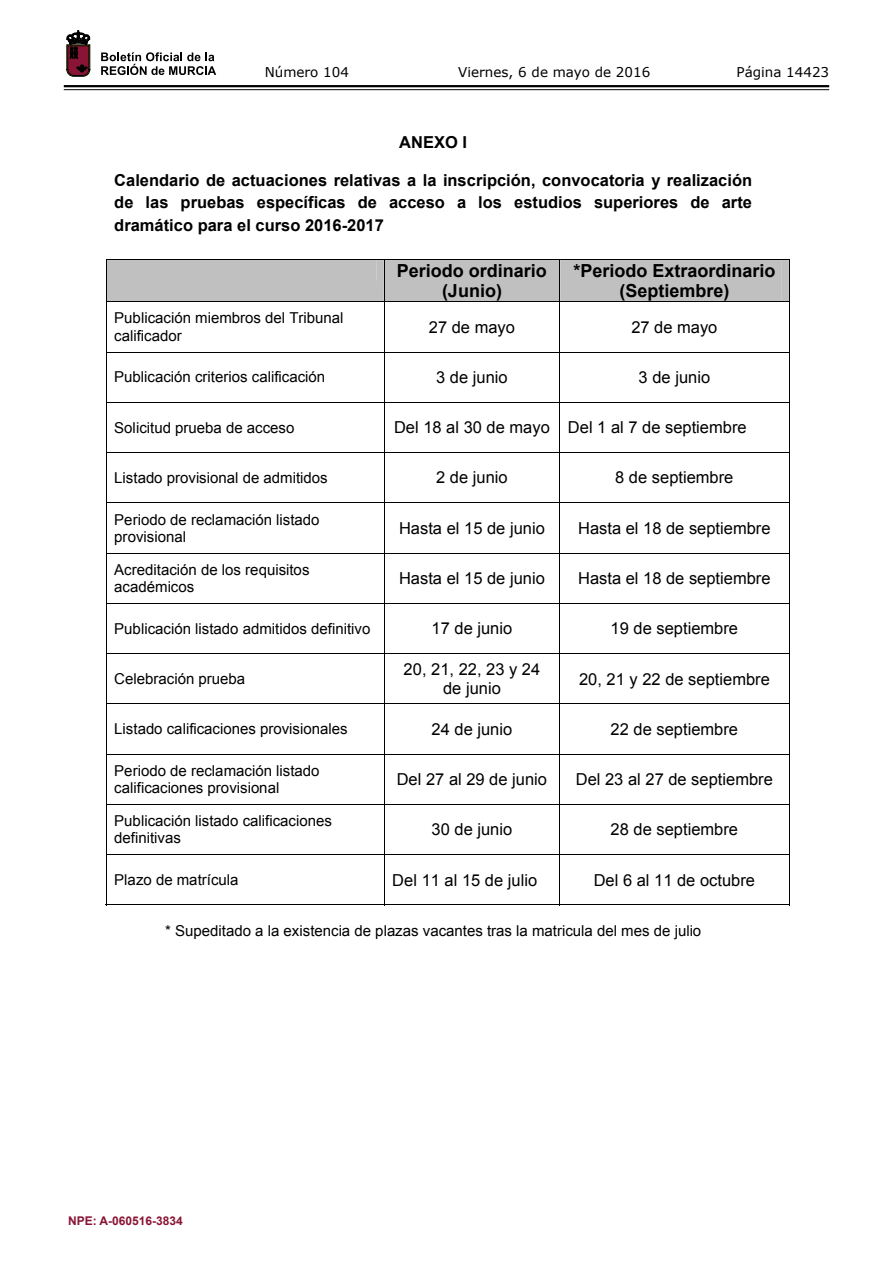
<style>
.page{position:relative;width:893px;height:1263px;background:#fff}
.page>*{position:absolute;margin:0;border:0;box-sizing:border-box;transform-origin:0 0}
.t1{font:700 18px/20.7px "Arial";color:#000;text-align:center}
.t2{font:16.5px/19px "Arial";color:#000;text-align:center}
.t3{font:700 16.5px/22.8px "Arial";color:#000;text-align:justify}
.t4{font:15px/17.2px "Arial";color:#000}
.t5{font:13.5px "Verdana";color:#000}
.t6{font:700 12px "Arial";color:#891536}
</style>
<div class="page">
<hr style="left:64px;top:85px;width:765px;height:2px;background:#000">
<hr style="left:64px;top:89px;width:765px;height:1px;background:#000">
<svg style="left:101px;top:52px;width:115px;height:23px"></svg>
<svg style="left:67px;top:31px;width:23px;height:45px"></svg>
<div style="left:106px;top:259px;width:684px;height:42px;background:#c0c0c0"></div>
<hr style="left:106px;top:260px;width:1px;height:41px;background:#000">
<hr style="left:384px;top:260px;width:1px;height:41px;background:#000">
<hr style="left:559px;top:260px;width:1px;height:41px;background:#000">
<hr style="left:789px;top:260px;width:1px;height:41px;background:#000">
<hr style="left:106px;top:301px;width:684px;height:1px;background:#000">
<hr style="left:106px;top:302px;width:1px;height:50px;background:#000">
<hr style="left:384px;top:302px;width:1px;height:50px;background:#000">
<hr style="left:559px;top:302px;width:1px;height:50px;background:#000">
<hr style="left:789px;top:302px;width:1px;height:50px;background:#000">
<hr style="left:106px;top:352px;width:684px;height:1px;background:#000">
<hr style="left:106px;top:352px;width:1px;height:50px;background:#000">
<hr style="left:384px;top:352px;width:1px;height:50px;background:#000">
<hr style="left:559px;top:352px;width:1px;height:50px;background:#000">
<hr style="left:789px;top:352px;width:1px;height:50px;background:#000">
<hr style="left:106px;top:402px;width:684px;height:1px;background:#000">
<hr style="left:106px;top:403px;width:1px;height:49px;background:#000">
<hr style="left:384px;top:403px;width:1px;height:49px;background:#000">
<hr style="left:559px;top:403px;width:1px;height:49px;background:#000">
<hr style="left:789px;top:403px;width:1px;height:49px;background:#000">
<hr style="left:106px;top:452px;width:684px;height:1px;background:#000">
<hr style="left:106px;top:453px;width:1px;height:49px;background:#000">
<hr style="left:384px;top:453px;width:1px;height:49px;background:#000">
<hr style="left:559px;top:453px;width:1px;height:49px;background:#000">
<hr style="left:789px;top:453px;width:1px;height:49px;background:#000">
<hr style="left:106px;top:502px;width:684px;height:1px;background:#000">
<hr style="left:106px;top:503px;width:1px;height:50px;background:#000">
<hr style="left:384px;top:503px;width:1px;height:50px;background:#000">
<hr style="left:559px;top:503px;width:1px;height:50px;background:#000">
<hr style="left:789px;top:503px;width:1px;height:50px;background:#000">
<hr style="left:106px;top:553px;width:684px;height:1px;background:#000">
<hr style="left:106px;top:553px;width:1px;height:50px;background:#000">
<hr style="left:384px;top:553px;width:1px;height:50px;background:#000">
<hr style="left:559px;top:553px;width:1px;height:50px;background:#000">
<hr style="left:789px;top:553px;width:1px;height:50px;background:#000">
<hr style="left:106px;top:603px;width:684px;height:1px;background:#000">
<hr style="left:106px;top:604px;width:1px;height:49px;background:#000">
<hr style="left:384px;top:604px;width:1px;height:49px;background:#000">
<hr style="left:559px;top:604px;width:1px;height:49px;background:#000">
<hr style="left:789px;top:604px;width:1px;height:49px;background:#000">
<hr style="left:106px;top:653px;width:684px;height:1px;background:#000">
<hr style="left:106px;top:654px;width:1px;height:49px;background:#000">
<hr style="left:384px;top:654px;width:1px;height:49px;background:#000">
<hr style="left:559px;top:654px;width:1px;height:49px;background:#000">
<hr style="left:789px;top:654px;width:1px;height:49px;background:#000">
<hr style="left:106px;top:703px;width:684px;height:1px;background:#000">
<hr style="left:106px;top:704px;width:1px;height:50px;background:#000">
<hr style="left:384px;top:704px;width:1px;height:50px;background:#000">
<hr style="left:559px;top:704px;width:1px;height:50px;background:#000">
<hr style="left:789px;top:704px;width:1px;height:50px;background:#000">
<hr style="left:106px;top:754px;width:684px;height:1px;background:#000">
<hr style="left:106px;top:754px;width:1px;height:50px;background:#000">
<hr style="left:384px;top:754px;width:1px;height:50px;background:#000">
<hr style="left:559px;top:754px;width:1px;height:50px;background:#000">
<hr style="left:789px;top:754px;width:1px;height:50px;background:#000">
<hr style="left:106px;top:804px;width:684px;height:1px;background:#000">
<hr style="left:106px;top:805px;width:1px;height:49px;background:#000">
<hr style="left:384px;top:805px;width:1px;height:49px;background:#000">
<hr style="left:559px;top:805px;width:1px;height:49px;background:#000">
<hr style="left:789px;top:805px;width:1px;height:49px;background:#000">
<hr style="left:106px;top:854px;width:684px;height:1px;background:#000">
<hr style="left:106px;top:855px;width:1px;height:50px;background:#000">
<hr style="left:106px;top:904px;width:278px;height:1px;background:#000">
<hr style="left:384px;top:855px;width:1px;height:50px;background:#000">
<hr style="left:385px;top:904px;width:174px;height:1px;background:#000">
<hr style="left:559px;top:855px;width:1px;height:50px;background:#000">
<hr style="left:560px;top:904px;width:229px;height:1px;background:#000">
<hr style="left:789px;top:855px;width:1px;height:50px;background:#000">
<p class="t5" style="left:265px;top:62px;width:86px">Número 104</p>
<p class="t5" style="left:458px;top:62px;width:194px">Viernes, 6 de mayo de 2016</p>
<p class="t5" style="left:736px;top:62px;width:94px">Página 14423</p>
<p class="t3" style="left:399px;top:131px;width:69px">ANEXO I</p>
<p class="t3" style="left:114px;top:169px;width:639px">Calendario de actuaciones relativas a la inscripción, convocatoria y realización de las pruebas específicas de acceso a los estudios superiores de arte dramático para el curso 2016-2017</p>
<p class="t1" style="left:397px;top:261px;width:152px">Periodo ordinario (Junio)</p>
<p class="t1" style="left:573px;top:261px;width:204px">*Periodo Extraordinario (Septiembre)</p>
<p class="t4" style="left:114px;top:310px;width:231px">Publicación miembros del Tribunal calificador</p>
<p class="t2" style="left:429px;top:317px;width:88px">27 de mayo</p>
<p class="t2" style="left:631px;top:317px;width:88px">27 de mayo</p>
<p class="t4" style="left:114px;top:369px;width:212px">Publicación criterios calificación</p>
<p class="t2" style="left:436px;top:368px;width:73px">3 de junio</p>
<p class="t2" style="left:639px;top:368px;width:73px">3 de junio</p>
<p class="t4" style="left:114px;top:419px;width:182px">Solicitud prueba de acceso</p>
<p class="t2" style="left:394px;top:418px;width:354px">Del 18 al 30 de mayo Del 1 al 7 de septiembre</p>
<p class="t4" style="left:114px;top:469px;width:215px">Listado provisional de admitidos</p>
<p class="t2" style="left:436px;top:468px;width:73px">2 de junio</p>
<p class="t2" style="left:615px;top:468px;width:120px">8 de septiembre</p>
<p class="t4" style="left:114px;top:511px;width:207px">Periodo de reclamación listado provisional</p>
<p class="t2" style="left:399px;top:519px;width:147px">Hasta el 15 de junio</p>
<p class="t2" style="left:578px;top:519px;width:194px">Hasta el 18 de septiembre</p>
<p class="t4" style="left:114px;top:561px;width:197px">Acreditación de los requisitos académicos</p>
<p class="t2" style="left:399px;top:569px;width:147px">Hasta el 15 de junio</p>
<p class="t2" style="left:578px;top:569px;width:194px">Hasta el 18 de septiembre</p>
<p class="t4" style="left:114px;top:620px;width:258px">Publicación listado admitidos definitivo</p>
<p class="t2" style="left:432px;top:619px;width:82px">17 de junio</p>
<p class="t2" style="left:611px;top:619px;width:129px">19 de septiembre</p>
<p class="t4" style="left:114px;top:670px;width:133px">Celebración prueba</p>
<p class="t2" style="left:404px;top:660px;width:138px">20, 21, 22, 23 y 24 de junio</p>
<p class="t2" style="left:579px;top:669px;width:192px">20, 21 y 22 de septiembre</p>
<p class="t4" style="left:114px;top:720px;width:235px">Listado calificaciones provisionales</p>
<p class="t2" style="left:432px;top:720px;width:82px">24 de junio</p>
<p class="t2" style="left:611px;top:720px;width:129px">22 de septiembre</p>
<p class="t4" style="left:114px;top:762px;width:207px">Periodo de reclamación listado calificaciones provisional</p>
<p class="t2" style="left:397px;top:770px;width:152px">Del 27 al 29 de junio</p>
<p class="t2" style="left:576px;top:770px;width:199px">Del 23 al 27 de septiembre</p>
<p class="t4" style="left:114px;top:812px;width:219px">Publicación listado calificaciones definitivas</p>
<p class="t2" style="left:432px;top:820px;width:82px">30 de junio</p>
<p class="t2" style="left:611px;top:820px;width:129px">28 de septiembre</p>
<p class="t4" style="left:114px;top:871px;width:126px">Plazo de matrícula</p>
<p class="t2" style="left:392px;top:870px;width:146px">Del 11 al 15 de julio</p>
<p class="t2" style="left:594px;top:870px;width:163px">Del 6 al 11 de octubre</p>
<p class="t4" style="left:165px;top:922px;width:538px">* Supeditado a la existencia de plazas vacantes tras la matricula del mes de julio</p>
<p class="t6" style="left:68px;top:1213px;width:116px">NPE: A-060516-3834</p>
</div>
